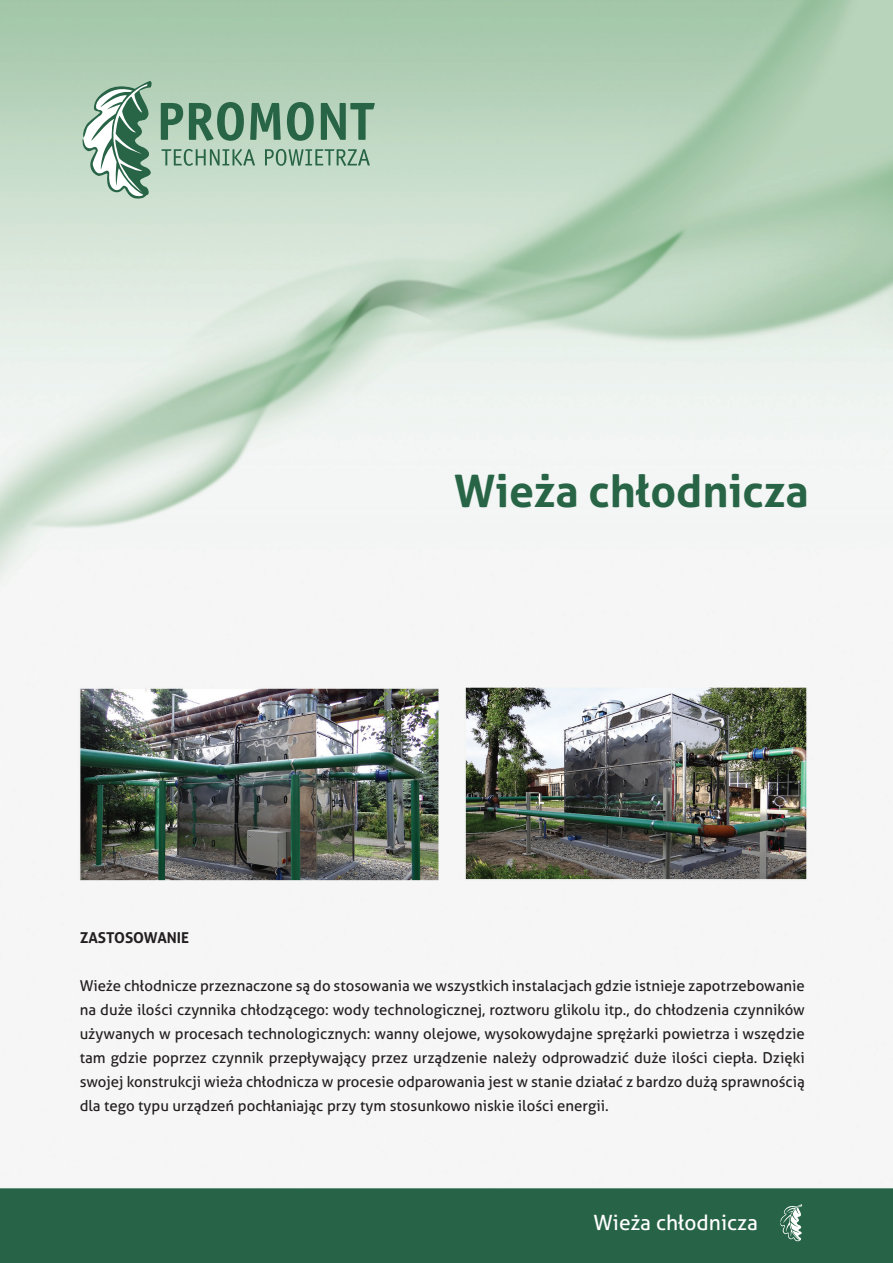
<style>
.page{position:relative;width:893px;height:1263px;background:#fff}
.page>*{position:absolute;margin:0;border:0;box-sizing:border-box;transform-origin:0 0}
.t1{font:700 44.55px "Aller";color:#286446}
.t2{font:21px "Aller";color:#fff}
.t3{font:15px/24px "Aller";color:#231f20;text-align:justify}
.t4{font:700 15px "Aller";color:#231f20}
</style>
<div class="page">
<img style="left:0;top:0;width:893px;height:1263px">
<svg style="left:780px;top:1204px;width:22px;height:37px"></svg>
<svg style="left:81px;top:81px;width:72px;height:118px"></svg>
<svg style="left:162px;top:149px;width:208px;height:17px"></svg>
<svg style="left:161px;top:102px;width:214px;height:39px"></svg>
<h1 class="t1" style="left:454px;top:464px;width:356px">Wieża chłodnicza</h1>
<p class="t4" style="left:80px;top:929px;width:111px">ZASTOSOWANIE</p>
<p class="t3" style="left:80px;top:974px;width:727px">Wieże chłodnicze przeznaczone są do stosowania we wszystkich instalacjach gdzie istnieje zapotrzebowanie na duże ilości czynnika chłodzącego: wody technologicznej, roztworu glikolu itp., do chłodzenia czynników używanych w procesach technologicznych: wanny olejowe, wysokowydajne sprężarki powietrza i wszędzie tam gdzie poprzez czynnik przepływający przez urządzenie należy odprowadzić duże ilości ciepła. Dzięki swojej konstrukcji wieża chłodnicza w procesie odparowania jest w stanie działać z bardzo dużą sprawnością dla tego typu urządzeń pochłaniając przy tym stosunkowo niskie ilości energii.</p>
<h2 class="t2" style="left:594px;top:1209px;width:166px">Wieża chłodnicza</h2>
</div>
